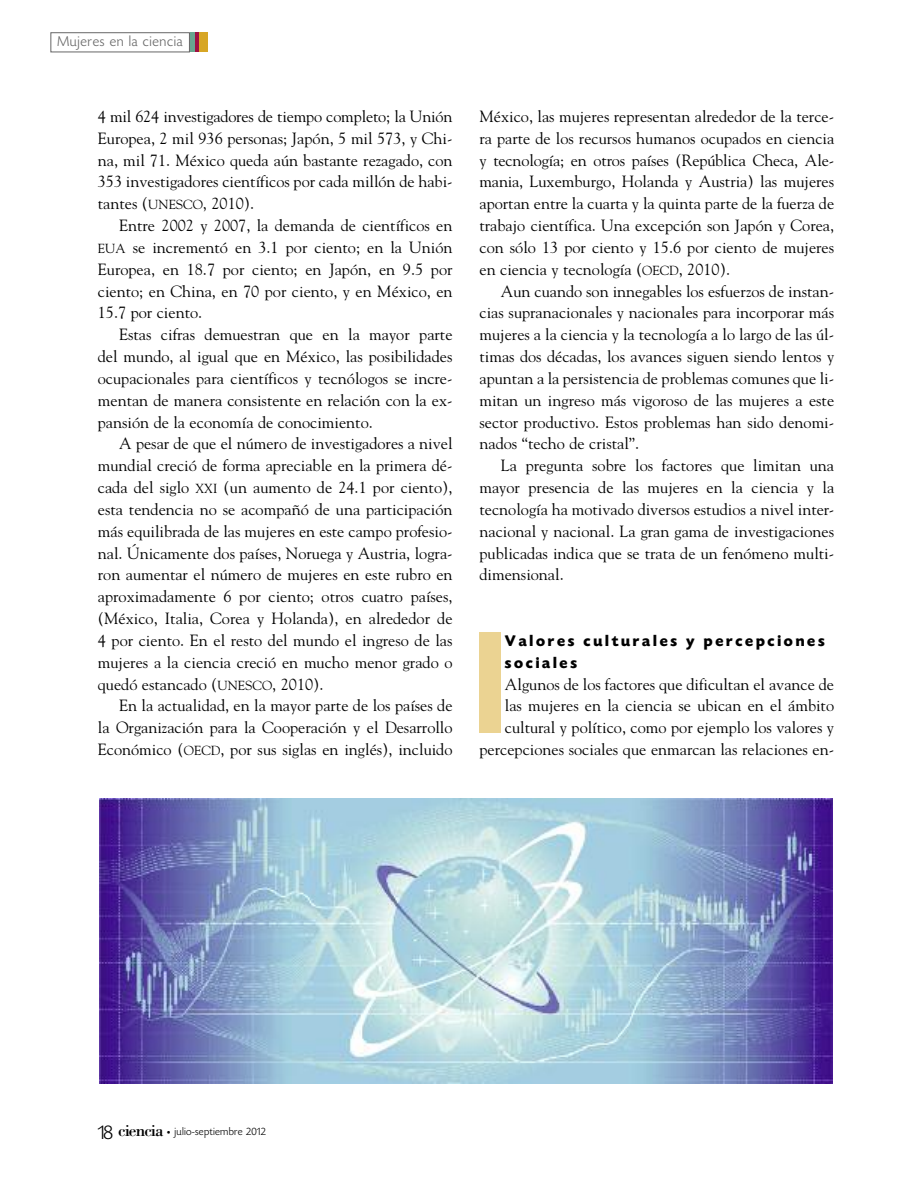
<style>
.page{position:relative;width:915px;height:1191px;background:#fff}
.page>*{position:absolute;margin:0;border:0;box-sizing:border-box;transform-origin:0 0}
.t1{font:17.25px "Bodoni";letter-spacing:-.05em;color:#000}
.t2{font:16.2px/21.8px "Goudy";color:#000;text-align:justify}
.t3{font:700 16.2px/21.8px "Today HEF";letter-spacing:.17em;color:#000}
.t4{font:300 15px "Today HEF";letter-spacing:.045em;color:#666}
.t5{font:300 11.25px "Today HEF";letter-spacing:.025em;color:#000}
.s1{font-size:13.05px}
.s2{font-family:"Today HEF";font-weight:300;font-size:21px}
.s3{font-family:"Officina Sans";font-weight:400;font-size:7.5px}
</style>
<div class="page">
<div style="left:50px;top:32px;width:140px;height:20px;border:1px solid #666"></div>
<div style="left:203px;top:32px;width:5px;height:20px;background:#d7a625"></div>
<hr style="left:199px;top:32px;width:4px;height:20px;background:#d7a625">
<div style="left:194px;top:32px;width:5px;height:20px;background:#9f0f42"></div>
<hr style="left:190px;top:32px;width:4px;height:20px;background:#67a58f">
<div style="left:479px;top:632px;width:21px;height:100px;background:#ebd392"></div>
<img style="left:99px;top:799px;width:733px;height:284px">
<p class="t4" style="left:57px;top:35px;width:127px">Mujeres en la ciencia</p>
<p class="t2" style="left:98px;top:105px;width:356px">4 mil 624 investigadores de tiempo completo; la Unión Europea, 2 mil 936 personas; Japón, 5 mil 573, y Chi&shy;na, mil 71. México queda aún bastante rezagado, con 353 investigadores científicos por cada millón de habi&shy;tantes (<span class="s1">UNESCO</span>, 2010).</p>
<p class="t2" style="left:98px;top:215px;width:356px;text-indent:21px">Entre 2002 y 2007, la demanda de científicos en <span class="s1">EUA</span> se incrementó en 3.1 por ciento; en la Unión Europea, en 18.7 por ciento; en Japón, en 9.5 por ciento; en China, en 70 por ciento, y en México, en 15.7 por ciento.</p>
<p class="t2" style="left:98px;top:324px;width:356px;text-indent:21px">Estas cifras demuestran que en la mayor parte del mundo, al igual que en México, las posibilidades ocupacionales para científicos y tecnólogos se incre&shy;mentan de manera consistente en relación con la ex&shy;pansión de la economía de conocimiento.</p>
<p class="t2" style="left:98px;top:433px;width:356px;text-indent:21px">A pesar de que el número de investigadores a nivel mundial creció de forma apreciable en la primera dé&shy;cada del siglo <span class="s1">XXI</span> (un aumento de 24.1 por ciento), esta tendencia no se acompañó de una participación más equilibrada de las mujeres en este campo profesio&shy;nal. Únicamente dos países, Noruega y Austria, logra&shy;ron aumentar el número de mujeres en este rubro en aproximadamente 6 por ciento; otros cuatro países, (México, Italia, Corea y Holanda), en alrededor de 4 por ciento. En el resto del mundo el ingreso de las mujeres a la ciencia creció en mucho menor grado o quedó estancado (<span class="s1">UNESCO</span>, 2010).</p>
<p class="t2" style="left:98px;top:695px;width:356px;text-indent:21px">En la actualidad, en la mayor parte de los países de la Organización para la Cooperación y el Desarrollo Económico (<span class="s1">OECD</span>, por sus siglas en inglés), incluido</p>
<p class="t2" style="left:479px;top:105px;width:356px">México, las mujeres representan alrededor de la terce&shy;ra parte de los recursos humanos ocupados en ciencia y tecnología; en otros países (República Checa, Ale&shy;mania, Luxemburgo, Holanda y Austria) las mujeres aportan entre la cuarta y la quinta parte de la fuerza de trabajo científica. Una excepción son Japón y Corea, con sólo 13 por ciento y 15.6 por ciento de mujeres en ciencia y tecnología (<span class="s1">OECD</span>, 2010).</p>
<p class="t2" style="left:479px;top:280px;width:356px;text-indent:21px">Aun cuando son innegables los esfuerzos de instan&shy;cias supranacionales y nacionales para incorporar más mujeres a la ciencia y la tecnología a lo largo de las úl&shy;timas dos décadas, los avances siguen siendo lentos y apuntan a la persistencia de problemas comunes que li&shy;mitan un ingreso más vigoroso de las mujeres a este sector productivo. Estos problemas han sido denomi&shy;nados “techo de cristal”.</p>
<p class="t2" style="left:479px;top:455px;width:356px;text-indent:21px">La pregunta sobre los factores que limitan una mayor presencia de las mujeres en la ciencia y la tecnología ha motivado diversos estudios a nivel inter&shy;nacional y nacional. La gran gama de investigaciones publicadas indica que se trata de un fenómeno multi&shy;dimensional.</p>
<p class="t3" style="left:504px;top:631px;width:321px">Valores culturales y percepciones sociales</p>
<p class="t2" style="left:479px;top:673px;width:356px;text-align:right">Algunos de los factores que dificultan el avance de<br>las mujeres en la ciencia se ubican en el ámbito cultural y político, como por ejemplo los valores y percepciones sociales que enmarcan las relaciones en-</p>
<p class="t1" style="left:98px;top:1119px;width:67px"><span class="s2">18</span> ciencia</p>
<p class="t5" style="left:167px;top:1127px;width:100px"><span class="s3">•</span> julio-septiembre 2012</p>
</div>
